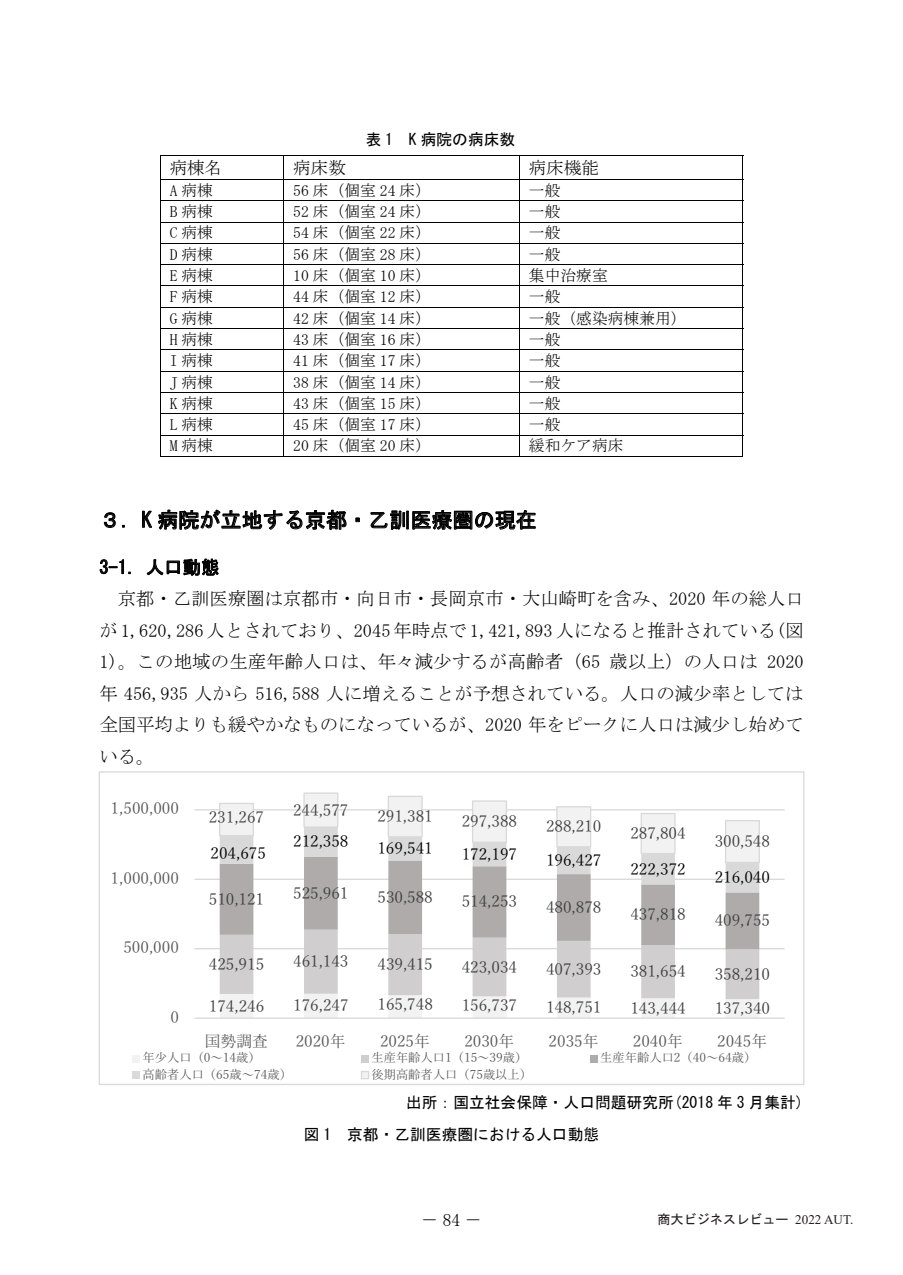
<style>
.page{position:relative;width:903px;height:1275px;background:#fff}
.page>*{position:absolute;margin:0;border:0;box-sizing:border-box;transform-origin:0 0}
.t1{font:21px "MS Gothic";letter-spacing:.005em;color:#000}
.t2{font:18.38px/31.5px "MS Mincho";color:#000;text-align:justify}
.t3{font:18.38px "MS Gothic";color:#000}
.t4{font:17.5px "MS Mincho";color:#000}
.t5{font:17.5px "MS P Mincho";color:#000}
.t6{font:15.75px "MS Mincho";color:#000}
.t7{font:15.75px "Yu Mincho";color:#404040}
.t8{font:15.75px "Yu Mincho";color:#595959}
.t9{font:15.75px/31.5px "MS Gothic";color:#000}
.t10{font:15.75px "Yu Mincho";color:#000}
.t11{font:13.12px "MS Gothic";color:#231f20}
.t12{font:12.25px "Yu Mincho";color:#595959}
.s1{font-family:"Times New Roman"}
</style>
<div class="page">
<hr style="left:160px;top:156px;width:583px;height:1px;background:#000">
<hr style="left:160px;top:179px;width:583px;height:1px;background:#000">
<hr style="left:160px;top:200px;width:583px;height:1px;background:#000">
<hr style="left:160px;top:222px;width:583px;height:1px;background:#000">
<hr style="left:160px;top:243px;width:583px;height:1px;background:#000">
<hr style="left:160px;top:264px;width:583px;height:1px;background:#000">
<hr style="left:160px;top:286px;width:583px;height:1px;background:#000">
<hr style="left:160px;top:307px;width:583px;height:1px;background:#000">
<hr style="left:160px;top:328px;width:583px;height:1px;background:#000">
<hr style="left:160px;top:349px;width:583px;height:1px;background:#000">
<hr style="left:160px;top:371px;width:583px;height:1px;background:#000">
<hr style="left:160px;top:392px;width:583px;height:1px;background:#000">
<hr style="left:160px;top:413px;width:583px;height:1px;background:#000">
<hr style="left:160px;top:435px;width:583px;height:1px;background:#000">
<svg style="left:160px;top:157px;width:1px;height:299px"></svg>
<hr style="left:160px;top:456px;width:123px;height:1px;background:#000">
<svg style="left:283px;top:157px;width:1px;height:300px"></svg>
<hr style="left:284px;top:456px;width:235px;height:1px;background:#000">
<svg style="left:519px;top:157px;width:1px;height:300px"></svg>
<hr style="left:520px;top:456px;width:222px;height:1px;background:#000">
<svg style="left:742px;top:157px;width:1px;height:300px"></svg>
<svg style="left:194px;top:792px;width:591px;height:227px"></svg>
<div style="left:133px;top:1055px;width:7px;height:7px;background:#f2f2f2"></div>
<div style="left:361px;top:1055px;width:8px;height:7px;background:#d0cece"></div>
<div style="left:590px;top:1055px;width:7px;height:7px;background:#afabab"></div>
<div style="left:133px;top:1071px;width:7px;height:8px;background:#d9d9d9"></div>
<div style="left:361px;top:1071px;width:8px;height:8px;background:#f2f2f2"></div>
<div style="left:361px;top:1071px;width:8px;height:8px;border:1px solid #d9d9d9"></div>
<p class="t9" style="left:366px;top:124px;width:151px">表 1 K 病院の病床数</p>
<p class="t4" style="left:170px;top:159px;width:54px">病棟名</p>
<p class="t4" style="left:293px;top:159px;width:54px">病床数</p>
<p class="t4" style="left:529px;top:159px;width:72px">病床機能</p>
<p class="t6" style="left:170px;top:182px;width:45px">A 病棟</p>
<p class="t6" style="left:293px;top:182px;width:139px">56 床（個室 24 床）</p>
<p class="t6" style="left:529px;top:182px;width:33px">一般</p>
<p class="t6" style="left:170px;top:204px;width:45px">B 病棟</p>
<p class="t6" style="left:293px;top:204px;width:139px">52 床（個室 24 床）</p>
<p class="t6" style="left:529px;top:204px;width:33px">一般</p>
<p class="t6" style="left:170px;top:225px;width:45px">C 病棟</p>
<p class="t6" style="left:293px;top:225px;width:139px">54 床（個室 22 床）</p>
<p class="t6" style="left:529px;top:225px;width:33px">一般</p>
<p class="t6" style="left:170px;top:246px;width:45px">D 病棟</p>
<p class="t6" style="left:293px;top:246px;width:139px">56 床（個室 28 床）</p>
<p class="t6" style="left:529px;top:246px;width:33px">一般</p>
<p class="t6" style="left:170px;top:267px;width:45px">E 病棟</p>
<p class="t6" style="left:293px;top:267px;width:139px">10 床（個室 10 床）</p>
<p class="t6" style="left:529px;top:267px;width:80px">集中治療室</p>
<p class="t6" style="left:170px;top:289px;width:45px">F 病棟</p>
<p class="t6" style="left:293px;top:289px;width:139px">44 床（個室 12 床）</p>
<p class="t6" style="left:529px;top:289px;width:33px">一般</p>
<p class="t6" style="left:170px;top:310px;width:45px">G 病棟</p>
<p class="t6" style="left:293px;top:310px;width:139px">42 床（個室 14 床）</p>
<p class="t6" style="left:529px;top:310px;width:159px">一般（感染病棟兼用）</p>
<p class="t6" style="left:170px;top:331px;width:45px">H 病棟</p>
<p class="t6" style="left:293px;top:331px;width:139px">43 床（個室 16 床）</p>
<p class="t6" style="left:529px;top:331px;width:33px">一般</p>
<p class="t6" style="left:170px;top:353px;width:45px">I 病棟</p>
<p class="t6" style="left:293px;top:353px;width:139px">41 床（個室 17 床）</p>
<p class="t6" style="left:529px;top:353px;width:33px">一般</p>
<p class="t6" style="left:170px;top:374px;width:45px">J 病棟</p>
<p class="t6" style="left:293px;top:374px;width:139px">38 床（個室 14 床）</p>
<p class="t6" style="left:529px;top:374px;width:33px">一般</p>
<p class="t6" style="left:170px;top:395px;width:45px">K 病棟</p>
<p class="t6" style="left:293px;top:395px;width:139px">43 床（個室 15 床）</p>
<p class="t6" style="left:529px;top:395px;width:33px">一般</p>
<p class="t6" style="left:170px;top:417px;width:45px">L 病棟</p>
<p class="t6" style="left:293px;top:417px;width:139px">45 床（個室 17 床）</p>
<p class="t6" style="left:529px;top:417px;width:33px">一般</p>
<p class="t6" style="left:170px;top:438px;width:45px">M 病棟</p>
<p class="t6" style="left:293px;top:438px;width:139px">20 床（個室 20 床）</p>
<p class="t6" style="left:529px;top:438px;width:96px">緩和ケア病床</p>
<p class="t1" style="left:99px;top:509px;width:439px">３．K 病院が立地する京都・乙訓医療圏の現在</p>
<p class="t3" style="left:99px;top:558px;width:122px">3-1. 人口動態</p>
<p class="t2" style="left:99px;top:583px;width:706px;text-indent:18px">京都・乙訓医療圏は京都市・向日市・長岡京市・大山崎町を含み、2020 年の総人口が 1,620,286 人とされており、2045年時点で 1,421,893 人になると推計されている(図1)。この地域の生産年齢人口は、年々減少するが高齢者（65 歳以上）の人口は 2020年 456,935 人から 516,588 人に増えることが予想されている。人口の減少率としては全国平均よりも緩やかなものになっているが、2020 年をピークに人口は減少し始めている。</p>
<p class="t8" style="left:111px;top:794px;width:70px">1,500,000</p>
<p class="t8" style="left:111px;top:863px;width:70px">1,000,000</p>
<p class="t8" style="left:123px;top:933px;width:57px">500,000</p>
<p class="t8" style="left:170px;top:1002px;width:10px">0</p>
<p class="t7" style="left:209px;top:803px;width:57px">231,267</p>
<p class="t10" style="left:211px;top:838px;width:57px">204,675</p>
<p class="t7" style="left:293px;top:795px;width:57px">244,577</p>
<p class="t7" style="left:377px;top:802px;width:57px">291,381</p>
<p class="t7" style="left:462px;top:807px;width:57px">297,388</p>
<p class="t7" style="left:546px;top:812px;width:57px">288,210</p>
<p class="t7" style="left:630px;top:819px;width:57px">287,804</p>
<p class="t10" style="left:293px;top:827px;width:57px">212,358</p>
<p class="t10" style="left:377px;top:834px;width:57px">169,541</p>
<p class="t10" style="left:462px;top:839px;width:57px">172,197</p>
<p class="t10" style="left:546px;top:846px;width:57px">196,427</p>
<p class="t10" style="left:630px;top:854px;width:57px">222,372</p>
<p class="t7" style="left:715px;top:827px;width:57px">300,548</p>
<p class="t10" style="left:715px;top:863px;width:57px">216,040</p>
<p class="t7" style="left:209px;top:884px;width:57px">510,121</p>
<p class="t7" style="left:293px;top:878px;width:57px">525,961</p>
<p class="t7" style="left:377px;top:882px;width:57px">530,588</p>
<p class="t7" style="left:462px;top:887px;width:57px">514,253</p>
<p class="t7" style="left:546px;top:893px;width:57px">480,878</p>
<p class="t7" style="left:630px;top:900px;width:57px">437,818</p>
<p class="t7" style="left:715px;top:906px;width:57px">409,755</p>
<p class="t7" style="left:209px;top:949px;width:57px">425,915</p>
<p class="t7" style="left:293px;top:947px;width:57px">461,143</p>
<p class="t7" style="left:377px;top:950px;width:57px">439,415</p>
<p class="t7" style="left:462px;top:952px;width:57px">423,034</p>
<p class="t7" style="left:546px;top:954px;width:57px">407,393</p>
<p class="t7" style="left:630px;top:957px;width:57px">381,654</p>
<p class="t7" style="left:715px;top:959px;width:57px">358,210</p>
<p class="t7" style="left:209px;top:991px;width:57px">174,246</p>
<p class="t7" style="left:293px;top:991px;width:57px">176,247</p>
<p class="t7" style="left:377px;top:989px;width:57px">165,748</p>
<p class="t7" style="left:462px;top:991px;width:57px">156,737</p>
<p class="t7" style="left:546px;top:993px;width:57px">148,751</p>
<p class="t7" style="left:630px;top:993px;width:57px">143,444</p>
<p class="t7" style="left:715px;top:994px;width:57px">137,340</p>
<p class="t8" style="left:205px;top:1027px;width:64px">国勢調査</p>
<p class="t8" style="left:296px;top:1027px;width:51px">2020年</p>
<p class="t8" style="left:380px;top:1027px;width:51px">2025年</p>
<p class="t8" style="left:464px;top:1027px;width:51px">2030年</p>
<p class="t8" style="left:549px;top:1027px;width:51px">2035年</p>
<p class="t8" style="left:633px;top:1027px;width:51px">2040年</p>
<p class="t8" style="left:717px;top:1027px;width:51px">2045年</p>
<p class="t12" style="left:143px;top:1046px;width:120px">年少人口（0〜14歳）</p>
<p class="t12" style="left:371px;top:1046px;width:157px">生産年齢人口1（15〜39歳）</p>
<p class="t12" style="left:600px;top:1046px;width:157px">生産年齢人口2（40〜64歳）</p>
<p class="t12" style="left:143px;top:1063px;width:151px">高齢者人口（65歳〜74歳）</p>
<p class="t12" style="left:371px;top:1063px;width:162px">後期高齢者人口（75歳以上）</p>
<p class="t9" style="left:304px;top:1087px;width:501px;text-indent:102px">出所：国立社会保障・人口問題研究所(2018 年 3 月集計)図 1 京都・乙訓医療圏における人口動態</p>
<p class="t5" style="left:421px;top:1210px;width:63px">－84－</p>
<p class="t11" style="left:657px;top:1213px;width:197px">商大ビジネスレビュー <span class="s1">2022 AUT.</span></p>
</div>
